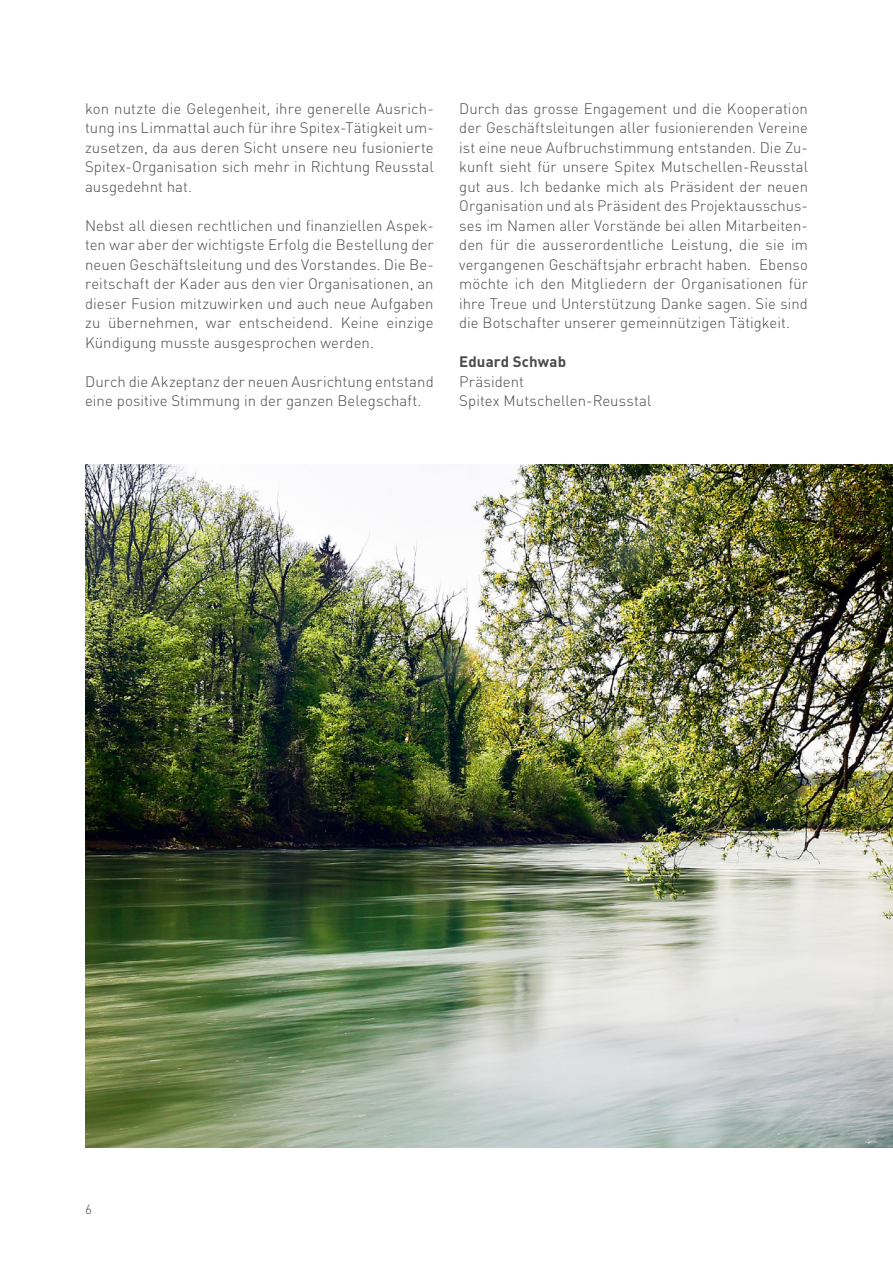
<style>
.page{position:relative;width:893px;height:1263px;background:#fff}
.page>*{position:absolute;margin:0;border:0;box-sizing:border-box;transform-origin:0 0}
.t1{font:300 15px/19.5px "DIN Pro";letter-spacing:.005em;color:#4a4a49;text-align:justify}
.t2{font:700 15px "DIN Pro";letter-spacing:.01em;color:#4a4a49}
.t3{font:300 13.5px "DIN Pro";color:#4a4a49}
</style>
<div class="page">
<img style="left:85px;top:465px;width:808px;height:682px">
<p class="t1" style="left:85px;top:97px;width:350px">kon nutzte die Gelegenheit, ihre generelle Ausrich&shy;tung ins Limmattal auch für ihre Spitex-Tätigkeit um&shy;zusetzen, da aus deren Sicht unsere neu fusionierte Spitex-Organisation sich mehr in Richtung Reusstal ausgedehnt hat.</p>
<p class="t1" style="left:85px;top:214px;width:350px">Nebst all diesen rechtlichen und finanziellen Aspek&shy;ten war aber der wichtigste Erfolg die Bestellung der neuen Geschäftsleitung und des Vorstandes. Die Be&shy;reitschaft der Kader aus den vier Organisationen, an dieser Fusion mitzuwirken und auch neue Aufgaben zu übernehmen, war entscheidend. Keine einzige Kündigung musste ausgesprochen werden.</p>
<p class="t1" style="left:85px;top:370px;width:350px">Durch die Akzeptanz der neuen Ausrichtung entstand eine positive Stimmung in der ganzen Belegschaft.</p>
<p class="t1" style="left:459px;top:97px;width:350px">Durch das grosse Engagement und die Kooperation der Geschäftsleitungen aller fusionierenden Vereine ist eine neue Aufbruchstimmung entstanden. Die Zu&shy;kunft sieht für unsere Spitex Mutschellen-Reusstal gut aus. Ich bedanke mich als Präsident der neuen Organisation und als Präsident des Projektausschus&shy;ses im Namen aller Vorstände bei allen Mitarbeiten&shy;den für die ausserordentliche Leistung, die sie im vergangenen Geschäftsjahr erbracht haben. Ebenso möchte ich den Mitgliedern der Organisationen für ihre Treue und Unterstützung Danke sagen. Sie sind die Botschafter unserer gemeinnützigen Tätigkeit.</p>
<p class="t2" style="left:459px;top:349px;width:108px">Eduard Schwab</p>
<p class="t1" style="left:459px;top:370px;width:194px">Präsident<br>Spitex Mutschellen-Reusstal</p>
<p class="t3" style="left:85px;top:1198px;width:8px">6</p>
</div>
